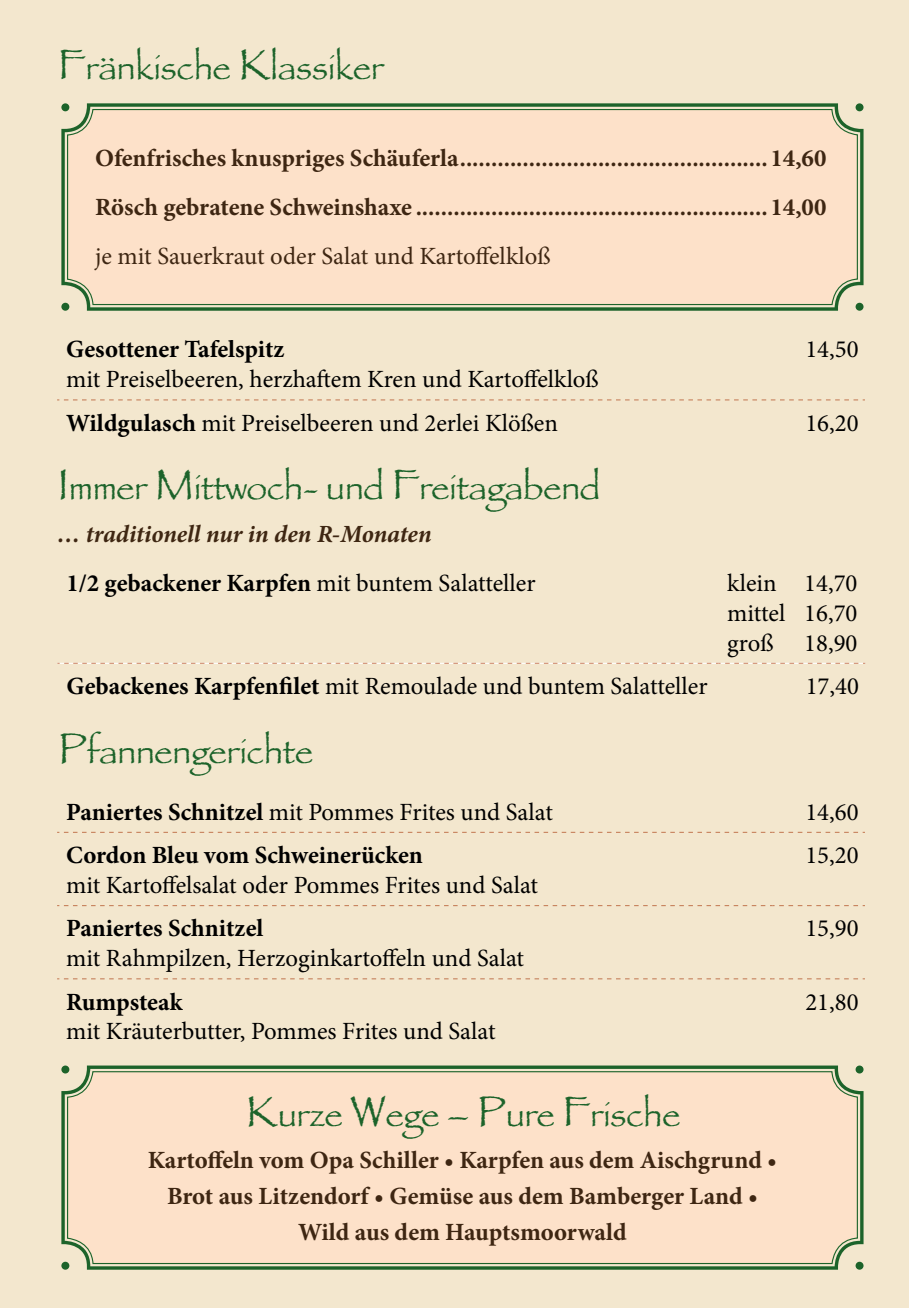
<style>
.page{position:relative;width:909px;height:1308px;background:#fff}
.page>*{position:absolute;margin:0;border:0;box-sizing:border-box;transform-origin:0 0}
.t1{font:33.75px "Papyrus";color:#1c632a}
.t2{font:24.75px/29.7px "Minion Pro";color:#000;text-align:justify}
.t3{font:700 24.75px/36px "Minion Pro";color:#3e2612;text-align:center}
.t4{font:700 24.75px "Minion Pro";letter-spacing:-.005em;color:#000}
.t5{font:italic 700 24.75px/49.3px "Minion Pro";letter-spacing:-.005em;color:#3e2612}
.t6{font:24.75px "Minion Pro";color:#3e2612}
.s1{font-size:45px}
.s2{font-weight:700}
.s3{font-style:normal;color:#000}
.s4{font-weight:400;font-style:normal;color:#000}
</style>
<div class="page">
<div style="left:0;top:0;width:909px;height:1307px;background:#f3e7ce"></div>
<svg style="left:57px;top:831px;width:808px;height:2px"></svg>
<svg style="left:57px;top:905px;width:808px;height:1px"></svg>
<svg style="left:57px;top:978px;width:808px;height:1px"></svg>
<svg style="left:61px;top:1065px;width:802px;height:204px"></svg>
<div style="left:68px;top:1071px;width:789px;height:192px;background:#fde1c9;border-radius:25px"></div>
<div style="left:67px;top:1071px;width:791px;height:193px;border:1px solid #1c632a;border-radius:25px"></div>
<svg style="left:57px;top:399px;width:808px;height:1px"></svg>
<svg style="left:61px;top:103px;width:802px;height:208px"></svg>
<div style="left:68px;top:110px;width:789px;height:194px;background:#fde1c9;border-radius:25px"></div>
<div style="left:67px;top:109px;width:791px;height:196px;border:1px solid #1c632a;border-radius:25px"></div>
<svg style="left:57px;top:663px;width:808px;height:1px"></svg>
<h1 class="t1" style="left:58px;top:47px;width:328px"><span class="s1">F</span>ränkische <span class="s1">K</span>lassiker</h1>
<p class="t3" style="left:95px;top:133px;width:733px;line-height:48.8px;text-align:left">Ofenfrisches knuspriges Schäuferla.................................................14,60<br>Rösch gebratene Schweinshaxe ........................................................14,00</p>
<p class="t6" style="left:95px;top:239px;width:457px">je mit Sauerkraut oder Salat und Kartoffelkloß</p>
<p class="t4" style="left:66px;top:332px;width:220px">Gesottener Tafelspitz</p>
<p class="t2" style="left:66px;top:364px;width:534px">mit Preiselbeeren, herzhaftem Kren und Kartoffelkloß</p>
<p class="t2" style="left:805px;top:335px;width:55px">14,50</p>
<p class="t2" style="left:66px;top:408px;width:493px"><span class="s2">Wildgulasch</span> mit Preiselbeeren und 2erlei Klößen</p>
<p class="t2" style="left:805px;top:408px;width:55px">16,20</p>
<h1 class="t1" style="left:58px;top:467px;width:544px"><span class="s1">I</span>mmer <span class="s1">M</span>ittwoch- und <span class="s1">F</span>reitagabend</h1>
<p class="t5" style="left:66px;top:509px;width:471px;text-indent:-9px">… traditionell nur in den R-Monaten<br><span class="s3">1/2 gebackener Karpfen</span> <span class="s4">mit buntem Salatteller</span></p>
<p class="t2" style="left:727px;top:568px;width:132px">klein 14,70 mittel 16,70 groß 18,90</p>
<p class="t2" style="left:66px;top:671px;width:643px"><span class="s2">Gebackenes Karpfenfilet</span> mit Remoulade und buntem Salatteller</p>
<p class="t2" style="left:806px;top:671px;width:55px">17,40</p>
<h1 class="t1" style="left:58px;top:731px;width:257px"><span class="s1">P</span>fannengerichte</h1>
<p class="t2" style="left:66px;top:797px;width:488px"><span class="s2">Paniertes Schnitzel</span> mit Pommes Frites und Salat</p>
<p class="t2" style="left:805px;top:797px;width:55px">14,60</p>
<p class="t4" style="left:66px;top:837px;width:358px">Cordon Bleu vom Schweinerücken</p>
<p class="t2" style="left:66px;top:870px;width:473px">mit Kartoffelsalat oder Pommes Frites und Salat</p>
<p class="t2" style="left:805px;top:840px;width:55px">15,20</p>
<p class="t4" style="left:66px;top:911px;width:199px">Paniertes Schnitzel</p>
<p class="t2" style="left:66px;top:943px;width:459px">mit Rahmpilzen, Herzoginkartoffeln und Salat</p>
<p class="t4" style="left:66px;top:984px;width:118px">Rumpsteak</p>
<p class="t2" style="left:66px;top:1016px;width:431px">mit Kräuterbutter, Pommes Frites und Salat</p>
<h1 class="t1" style="left:246px;top:1095px;width:436px"><span class="s1">K</span>urze <span class="s1">W</span>ege – <span class="s1">P</span>ure <span class="s1">F</span>rische</h1>
<p class="t3" style="left:148px;top:1142px;width:631px">Kartoffeln vom Opa Schiller • Karpfen aus dem Aischgrund •<br>Brot aus Litzendorf • Gemüse aus dem Bamberger Land •<br>Wild aus dem Hauptsmoorwald</p>
<p class="t2" style="left:805px;top:913px;width:55px">15,90</p>
<p class="t2" style="left:805px;top:987px;width:55px">21,80</p>
</div>
